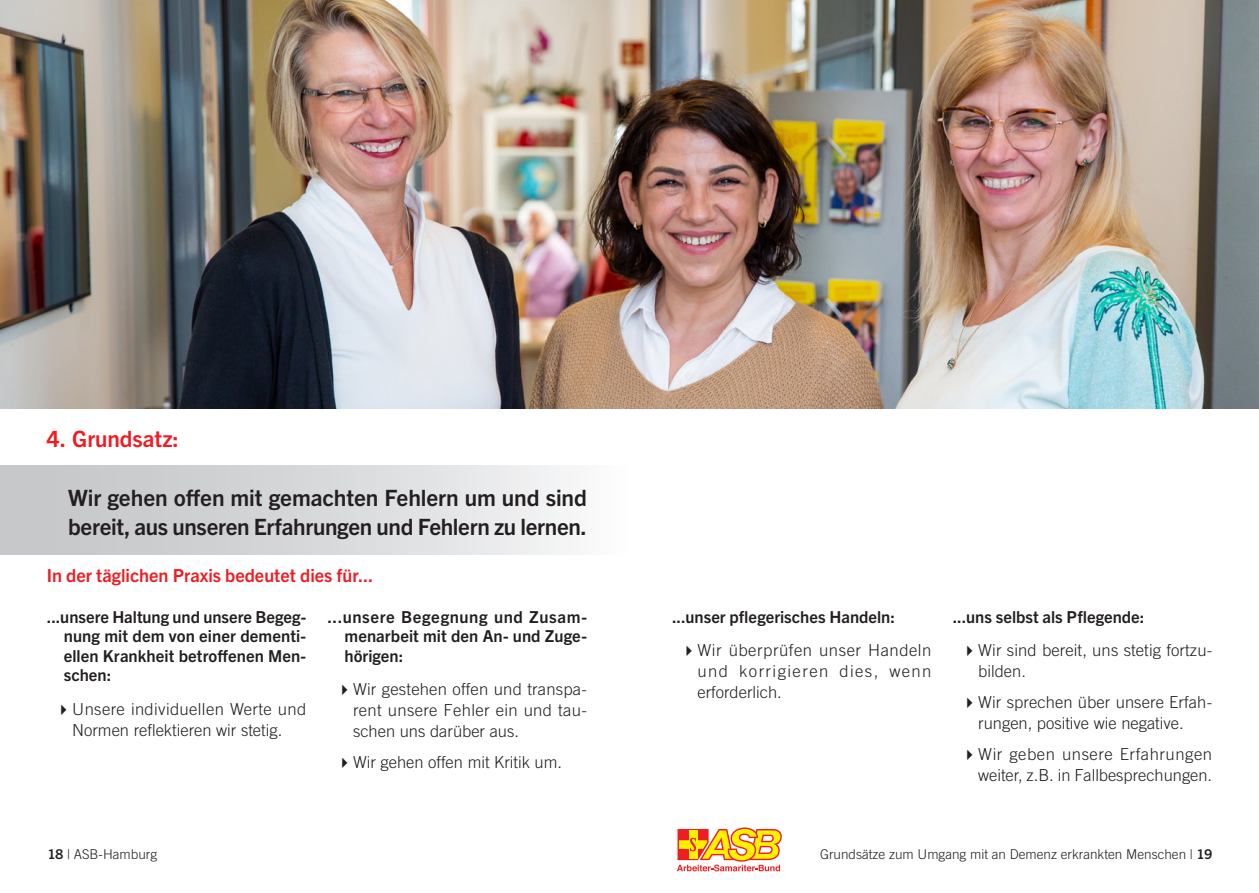
<style>
.page{position:relative;width:1259px;height:893px;background:#fff}
.page>*{position:absolute;margin:0;border:0;box-sizing:border-box;transform-origin:0 0}
.Grundsatz_ausformuli{font:700 22.5px/29.2px "Trade Gothic Next LT Pro";letter-spacing:-.01em;color:#231f20}
.Überschrift_Grundsat{font:700 22.5px "Trade Gothic Next LT Pro";color:#ee1d23}
.Zwischenüberschrift{font:700 18px "Trade Gothic Next LT Pro";color:#ee1d23}
.t1{font:300 16.5px/21px "Trade Gothic LT Pro";letter-spacing:.005em;color:#231f20}
.Kategorie_sub{font:700 16.5px/19.5px "Trade Gothic Next LT Pro";letter-spacing:.005em;color:#231f20;text-align:justify}
.t2{font:300 13.5px "Trade Gothic LT Pro";color:#231f20}
.s1{font-family:"Trade Gothic Next LT Pro";font-weight:700}
</style>
<div class="page">
<div style="left:0;top:466px;width:629px;height:88px;background:linear-gradient(to right,#bfc0c3,#f6f7f8)"></div>
<img style="left:0;top:0;width:1259px;height:408px">
<svg style="left:677px;top:827px;width:105px;height:44px"></svg>
<p class="Überschrift_Grundsat" style="left:47px;top:423px;width:134px">4. Grundsatz:</p>
<p class="Grundsatz_ausformuli" style="left:68px;top:481px;width:520px">Wir gehen offen mit gemachten Fehlern um und sind bereit, aus unseren Erfahrungen und Fehlern zu lernen.</p>
<p class="Zwischenüberschrift" style="left:47px;top:563px;width:328px">In der täglichen Praxis bedeutet dies für...</p>
<p class="Kategorie_sub" style="left:64px;top:606px;width:244px;text-indent:-17px">...unsere Haltung und unsere Begeg&shy;nung mit dem von einer dementi&shy;ellen Krankheit betroffenen Men&shy;schen:</p>
<p class="t1" style="left:72px;top:698px;width:236px">Unsere individuellen Werte und<br>Normen reflektieren wir stetig.</p>
<p class="Kategorie_sub" style="left:344px;top:606px;width:244px;text-indent:-17px">...unsere Begegnung und Zusam&shy;menarbeit mit den An- und Zuge&shy;hörigen:</p>
<p class="t1" style="left:353px;top:679px;width:235px;text-align:justify">Wir gestehen offen und transpa&shy;rent unsere Fehler ein und tau&shy;schen uns darüber aus.</p>
<p class="t1" style="left:353px;top:751px;width:211px">Wir gehen offen mit Kritik um.</p>
<p class="Kategorie_sub" style="left:672px;top:606px;width:224px">...unser pflegerisches Handeln:</p>
<p class="t1" style="left:697px;top:640px;width:235px;text-align:justify">Wir überprüfen unser Handeln und korrigieren dies, wenn erforderlich.</p>
<p class="Kategorie_sub" style="left:952px;top:606px;width:193px">...uns selbst als Pflegende:</p>
<p class="t1" style="left:978px;top:640px;width:235px">Wir sind bereit, uns stetig fortzu&shy;bilden.</p>
<p class="t1" style="left:978px;top:691px;width:235px">Wir sprechen über unsere Erfah&shy;rungen, positive wie negative.</p>
<p class="t1" style="left:978px;top:743px;width:235px">Wir geben unsere Erfahrungen weiter, z.B. in Fallbesprechungen.</p>
<p class="t2" style="left:48px;top:846px;width:111px"><span class="s1">18</span> | ASB-Hamburg</p>
<p class="t2" style="left:820px;top:846px;width:394px">Grundsätze zum Umgang mit an Demenz erkrankten Menschen | <span class="s1">19</span></p>
</div>
